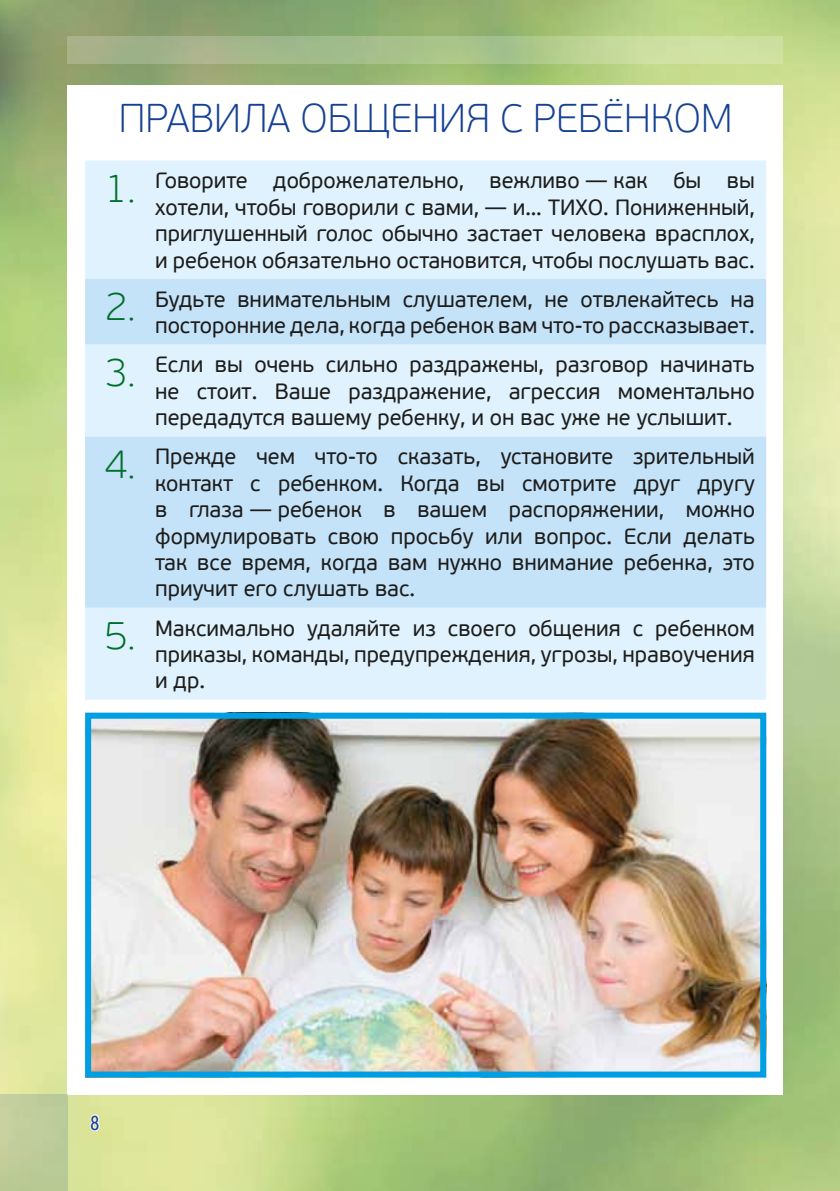
<style>
.page{position:relative;width:840px;height:1191px;background:#fff}
.page>*{position:absolute;margin:0;border:0;box-sizing:border-box;transform-origin:0 0}
.t1{font:100 40px "PF Beau Sans Pro";color:#164194}
.t2{font:22px/26.4px "PF Beau Sans Pro";color:#1d1d1b;text-align:justify}
.t3{font:20px "Pragmatica Cond C";color:#164194}
.s1{font-weight:100;font-size:40px;color:#00702a}
</style>
<div class="page">
<img style="left:0;top:0;width:840px;height:1191px">
<div style="left:68px;top:85px;width:714px;height:1009px;background:#fff"></div>
<div style="left:0;top:1094px;width:68px;height:97px;background:#becc9a"></div>
<svg style="left:89px;top:1112px;width:12px;height:20px"></svg>
<svg style="left:68px;top:36px;width:714px;height:28px;background:#b0c590"></svg>
<div style="left:85px;top:160px;width:680px;height:539px;background:#dff2fd"></div>
<svg style="left:85px;top:279px;width:680px;height:329px;background:#cbe6f9"></svg>
<img style="left:92px;top:719px;width:666px;height:351px">
<div style="left:85px;top:712px;width:680px;height:365px;border:6px solid #009fe3"></div>
<h1 class="t1" style="left:119px;top:96px;width:615px">Правила общения с ребёнком</h1>
<p class="t2" style="left:155px;top:168px;width:601px;text-indent:-50px"><span class="s1">1.</span> Говорите доброжелательно, вежливо — как бы вы хотели, чтобы говорили с вами, — и… ТИХО. Пониженный, приглушенный голос обычно застает человека врасплох, и ребенок обязательно остановится, чтобы послушать вас.</p>
<p class="t2" style="left:105px;top:286px;width:651px;text-align:right"><span class="s1">2.</span> Будьте внимательным слушателем, не отвлекайтесь на посторонние дела, когда ребенок вам что-то рассказывает.</p>
<p class="t2" style="left:155px;top:352px;width:601px;text-indent:-50px"><span class="s1">3.</span> Если вы очень сильно раздражены, разговор начинать не стоит. Ваше раздражение, агрессия моментально передадутся вашему ребенку, и он вас уже не услышит.</p>
<p class="t2" style="left:155px;top:444px;width:601px;text-indent:-50px"><span class="s1">4.</span> Прежде чем что-то сказать, установите зрительный контакт с ребенком. Когда вы смотрите друг другу в глаза — ребенок в вашем распоряжении, можно формулировать свою просьбу или вопрос. Если делать так все время, когда вам нужно внимание ребенка, это приучит его слушать вас.</p>
<p class="t2" style="left:155px;top:615px;width:601px;text-indent:-50px"><span class="s1">5.</span> Максимально удаляйте из своего общения с ребенком приказы, команды, предупреждения, угрозы, нравоучения и др.</p>
<p class="t3" style="left:90px;top:1111px;width:10px">8</p>
</div>
